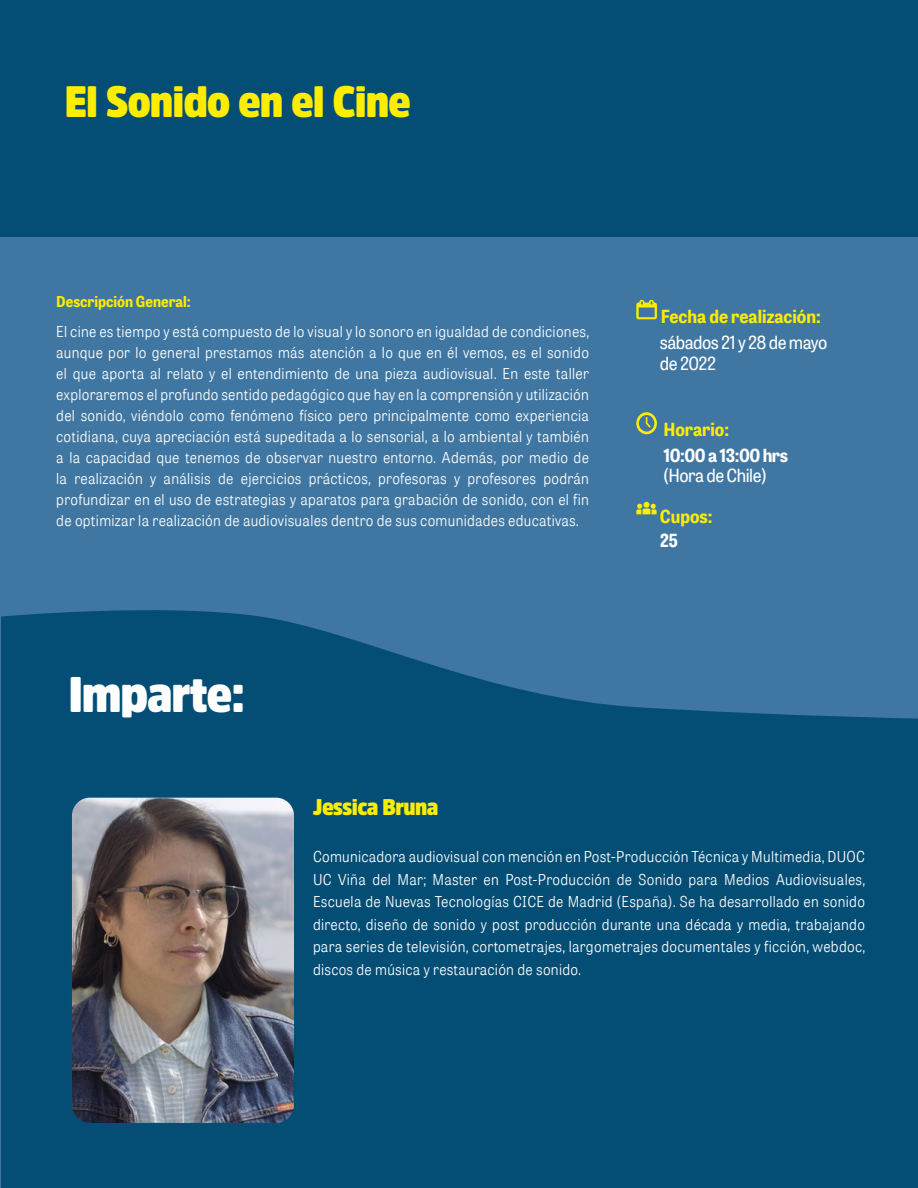
<style>
.page{position:relative;width:918px;height:1188px;background:#4077a2}
.page>*{position:absolute;margin:0;border:0;box-sizing:border-box;transform-origin:0 0}
.t1{font:900 49.5px "Amsi Pro Narw";letter-spacing:-.025em;color:#fff}
.t2{font:900 43.5px "Amsi Pro Narw";letter-spacing:-.025em;color:#ffed00}
.t3{font:900 22.5px "Amsi Pro Narw";letter-spacing:-.025em;color:#ffed00}
.t4{font:18px/21px "Tablet Gothic Narrow";letter-spacing:-.025em;color:#fff}
.t5{font:700 18px "Tablet Gothic Narrow";color:#ffed00}
.t6{font:700 18px "Tablet Gothic Narrow";letter-spacing:-.025em;color:#fff}
.t7{font:15px/21px "Tablet Gothic Narrow Lt";letter-spacing:.02em;color:#fff;text-align:justify}
.t8{font:700 15px "Tablet Gothic Narrow";color:#ffed00}
</style>
<div class="page">
<svg style="left:636px;top:412px;width:21px;height:22px"></svg>
<svg style="left:636px;top:300px;width:21px;height:19px"></svg>
<svg style="left:636px;top:502px;width:21px;height:12px"></svg>
<svg style="left:1px;top:610px;width:917px;height:578px;background:#0a527a"></svg>
<img style="left:72px;top:798px;width:222px;height:325px">
<div style="left:0;top:0;width:918px;height:237px;background:#044e76"></div>
<h2 class="t2" style="left:65px;top:72px;width:348px">El Sonido en el Cine</h2>
<p class="t8" style="left:56px;top:291px;width:136px">Descripción General:</p>
<p class="t7" style="left:56px;top:320px;width:534px">El cine es tiempo y está compuesto de lo visual y lo sonoro en igualdad de condiciones, aunque por lo general prestamos más atención a lo que en él vemos, es el sonido el que aporta al relato y el entendimiento de una pieza audiovisual. En este taller exploraremos el profundo sentido pedagógico que hay en la comprensión y utilización del sonido, viéndolo como fenómeno físico pero principalmente como experiencia cotidiana, cuya apreciación está supeditada a lo sensorial, a lo ambiental y también a la capacidad que tenemos de observar nuestro entorno. Además, por medio de la realización y análisis de ejercicios prácticos, profesoras y profesores podrán profundizar en el uso de estrategias y aparatos para grabación de sonido, con el fin de optimizar la realización de audiovisuales dentro de sus comunidades educativas.</p>
<h1 class="t1" style="left:68px;top:660px;width:178px">Imparte:</h1>
<h3 class="t3" style="left:313px;top:791px;width:127px">Jessica Bruna</h3>
<p class="t5" style="left:661px;top:304px;width:162px">Fecha de realización:</p>
<p class="t4" style="left:660px;top:332px;width:169px">sábados 21 y 28 de mayo de 2022</p>
<p class="t5" style="left:663px;top:417px;width:67px">Horario:</p>
<p class="t6" style="left:663px;top:443px;width:126px">10:00 a 13:00 hrs</p>
<p class="t4" style="left:663px;top:464px;width:105px">(Hora de Chile)</p>
<p class="t5" style="left:660px;top:503px;width:54px">Cupos:</p>
<p class="t6" style="left:660px;top:528px;width:20px">25</p>
<p class="t7" style="left:313px;top:845px;width:554px;line-height:22.5px">Comunicadora audiovisual con mención en Post-Producción Técnica y Multimedia, DUOC UC Viña del Mar; Master en Post-Producción de Sonido para Medios Audiovisuales, Escuela de Nuevas Tecnologías CICE de Madrid (España). Se ha desarrollado en sonido directo, diseño de sonido y post producción durante una década y media, trabajando para series de televisión, cortometrajes, largometrajes documentales y ficción, webdoc, discos de música y restauración de sonido.</p>
</div>
